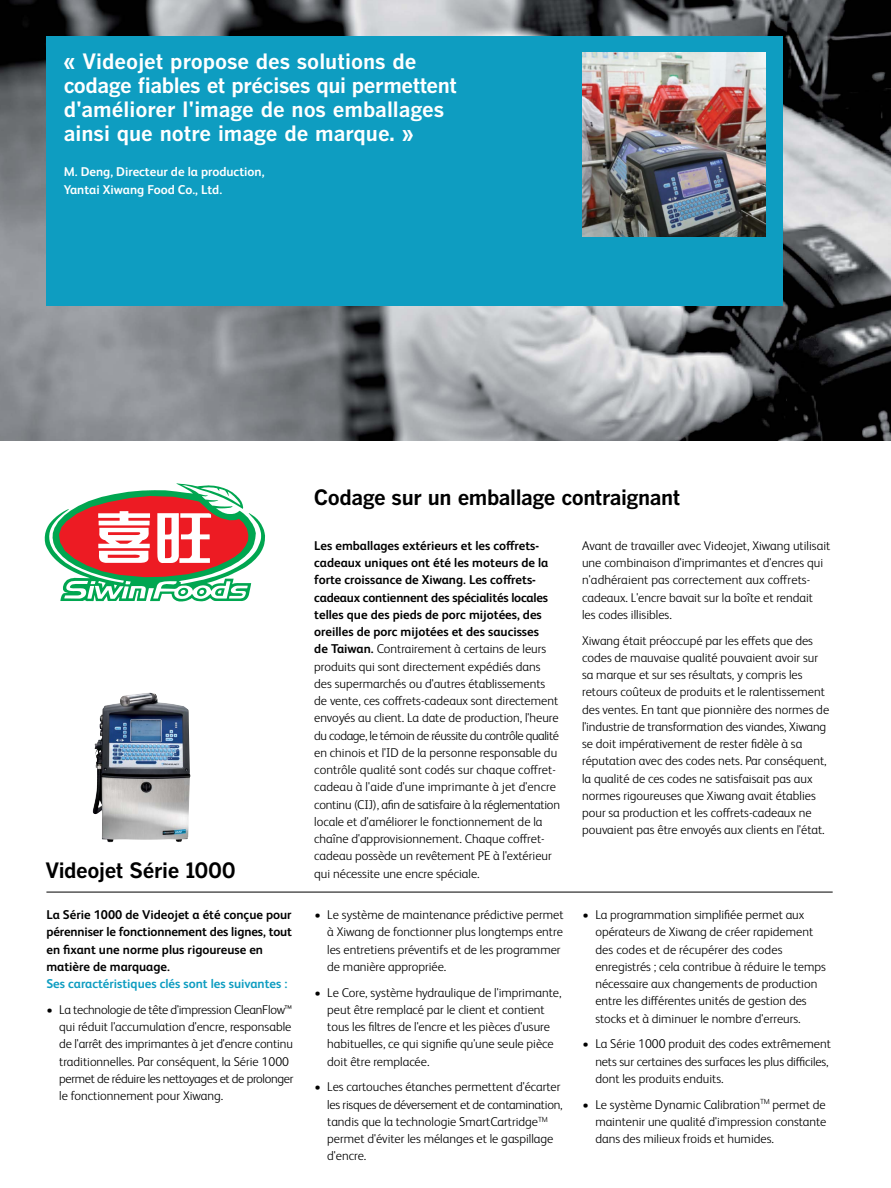
<style>
.page{position:relative;width:891px;height:1188px;background:#fff}
.page>*{position:absolute;margin:0;border:0;box-sizing:border-box;transform-origin:0 0}
.t1{font:700 21px/24px "Benton Gothic";color:#fff}
.t2{font:700 21px "Benton Gothic";letter-spacing:-.02em;color:#000}
.t3{font:300 12.75px/17.2px "FS Albert Pro";color:#000}
.t4{font:700 12.75px/17.2px "FS Albert Pro";color:#000}
.t5{font:700 12.75px/18px "FS Albert Pro";color:#fff}
.t6{font:700 12.75px "FS Albert Pro";color:#0e9dc1}
.s1{font-weight:700}
</style>
<div class="page">
<img style="left:0;top:0;width:891px;height:441px">
<div style="left:46px;top:36px;width:737px;height:270px;background:#0e9dc1"></div>
<img style="left:582px;top:53px;width:184px;height:184px">
<img style="left:94px;top:693px;width:55px;height:80px">
<svg style="left:45px;top:483px;width:220px;height:118px"></svg>
<hr style="left:46px;top:892px;width:787px;height:1px;background:#000">
<h1 class="t1" style="left:64px;top:50px;width:395px">« Videojet propose des solutions de codage fiables et précises qui permettent d'améliorer l'image de nos emballages ainsi que notre image de marque. »</h1>
<p class="t5" style="left:64px;top:162px;width:202px">M. Deng, Directeur de la production,<br>Yantai Xiwang Food Co., Ltd.</p>
<h1 class="t2" style="left:45px;top:859px;width:192px">Videojet Série 1000</h1>
<p class="t4" style="left:46px;top:906px;width:247px">La Série 1000 de Videojet a été conçue pour pérenniser le fonctionnement des lignes, tout en fixant une norme plus rigoureuse en matière de marquage.</p>
<p class="t6" style="left:46px;top:975px;width:243px">Ses caractéristiques clés sont les suivantes :</p>
<p class="t3" style="left:59px;top:1000px;width:236px;text-indent:-13px">• La technologie de tête d'impression CleanFlow™ qui réduit l'accumulation d'encre, responsable de l'arrêt des imprimantes à jet d'encre continu traditionnelles. Par conséquent, la Série 1000 permet de réduire les nettoyages et de prolonger le fonctionnement pour Xiwang.</p>
<h1 class="t2" style="left:314px;top:485px;width:368px">Codage sur un emballage contraignant</h1>
<p class="t3" style="left:314px;top:536px;width:247px"><span class="s1">Les emballages extérieurs et les coffrets&shy;cadeaux uniques ont été les moteurs de la forte croissance de Xiwang. Les coffrets&shy;cadeaux contiennent des spécialités locales telles que des pieds de porc mijotées, des oreilles de porc mijotées et des saucisses<br>de Taiwan.</span> Contrairement à certains de leurs produits qui sont directement expédiés dans des supermarchés ou d'autres établissements de vente, ces coffrets-cadeaux sont directement envoyés au client. La date de production, l'heure du codage, le témoin de réussite du contrôle qualité en chinois et l'ID de la personne responsable du contrôle qualité sont codés sur chaque coffret&shy;cadeau à l'aide d'une imprimante à jet d'encre continu (CIJ), afin de satisfaire à la réglementation locale et d'améliorer le fonctionnement de la chaîne d'approvisionnement. Chaque coffret&shy;cadeau possède un revêtement PE à l'extérieur qui nécessite une encre spéciale.</p>
<p class="t3" style="left:582px;top:536px;width:250px">Avant de travailler avec Videojet, Xiwang utilisait une combinaison d'imprimantes et d'encres qui n'adhéraient pas correctement aux coffrets&shy;cadeaux. L'encre bavait sur la boîte et rendait<br>les codes illisibles.</p>
<p class="t3" style="left:582px;top:631px;width:249px">Xiwang était préoccupé par les effets que des codes de mauvaise qualité pouvaient avoir sur sa marque et sur ses résultats, y compris les retours coûteux de produits et le ralentissement des ventes. En tant que pionnière des normes de l'industrie de transformation des viandes, Xiwang se doit impérativement de rester fidèle à sa réputation avec des codes nets. Par conséquent, la qualité de ces codes ne satisfaisait pas aux normes rigoureuses que Xiwang avait établies pour sa production et les coffrets-cadeaux ne pouvaient pas être envoyés aux clients en l'état.</p>
<p class="t3" style="left:327px;top:905px;width:238px;text-indent:-13px">• Le système de maintenance prédictive permet à Xiwang de fonctionner plus longtemps entre les entretiens préventifs et de les programmer de manière appropriée.</p>
<p class="t3" style="left:327px;top:983px;width:236px;text-indent:-13px">• Le Core, système hydraulique de l'imprimante, peut être remplacé par le client et contient tous les filtres de l'encre et les pièces d'usure habituelles, ce qui signifie qu'une seule pièce doit être remplacée.</p>
<p class="t3" style="left:327px;top:1078px;width:237px;text-indent:-13px">• Les cartouches étanches permettent d'écarter les risques de déversement et de contamination, tandis que la technologie SmartCartridge<sup>TM </sup>permet d'éviter les mélanges et le gaspillage d'encre.</p>
<p class="t3" style="left:595px;top:905px;width:232px;text-indent:-13px">• La programmation simplifiée permet aux opérateurs de Xiwang de créer rapidement des codes et de récupérer des codes enregistrés ; cela contribue à réduire le temps nécessaire aux changements de production entre les différentes unités de gestion des stocks et à diminuer le nombre d'erreurs.</p>
<p class="t3" style="left:595px;top:1035px;width:237px;text-indent:-13px">• La Série 1000 produit des codes extrêmement nets sur certaines des surfaces les plus difficiles, dont les produits enduits.</p>
<p class="t3" style="left:595px;top:1095px;width:233px;text-align:justify;text-indent:-13px">• Le système Dynamic Calibration<sup>TM</sup> permet de maintenir une qualité d'impression constante dans des milieux froids et humides.</p>
</div>
